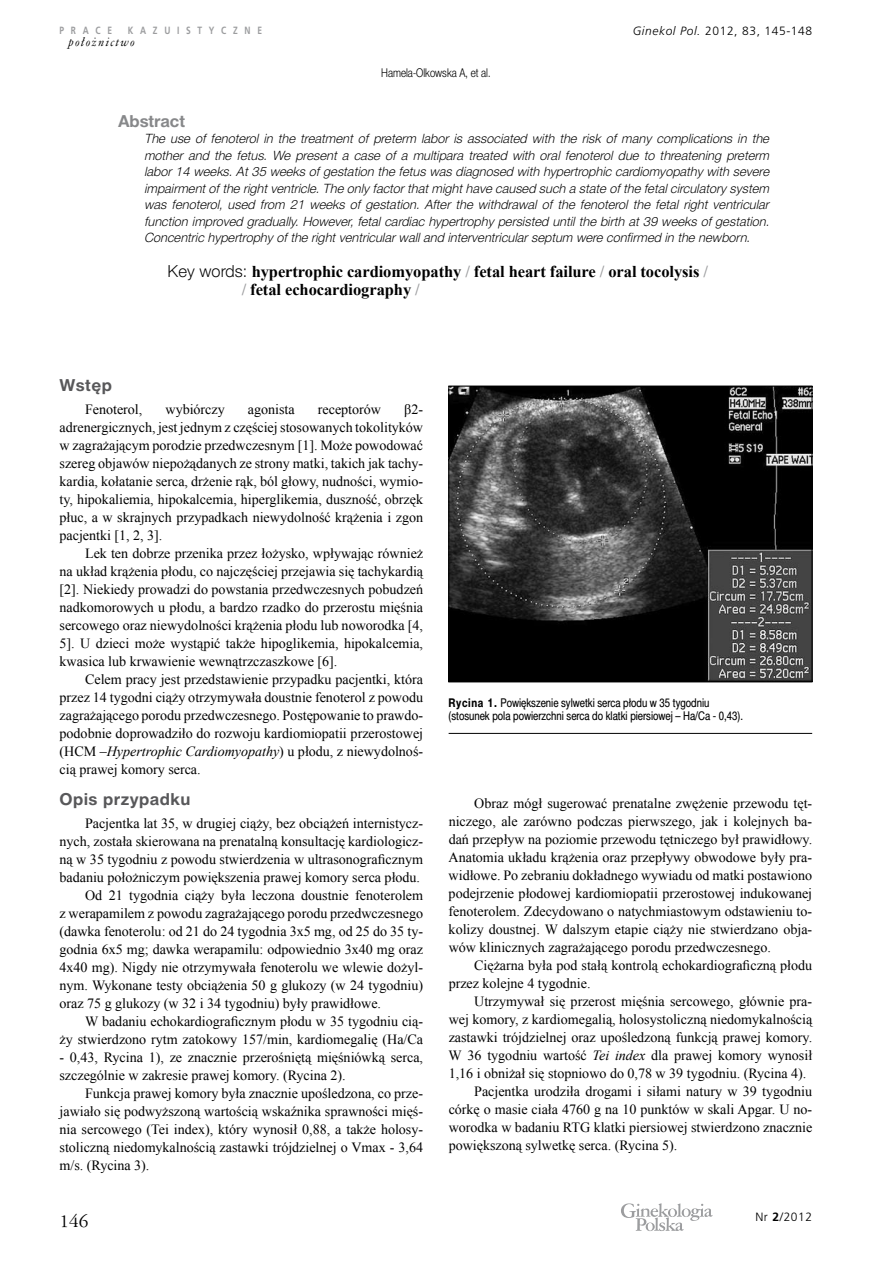
<style>
.page{position:relative;width:893px;height:1263px;background:#fff}
.page>*{position:absolute;margin:0;border:0;box-sizing:border-box;transform-origin:0 0}
.t1{font:19.5px "American Garamond PL";color:#000}
.t2{font:700 16.5px/18px "Times New Roman";letter-spacing:-.005em;color:#000}
.t3{font:700 16.5px "Switzer EFN";letter-spacing:.025em;color:#58585a}
.t4{font:700 16.5px "Switzer EFN";letter-spacing:-.01em;color:#87888a}
.t5{font:14.1px "Times New Roman";color:#000}
.t6{font:italic 13.5px "American Garamond PL";letter-spacing:.1em;color:#000}
.t7{font:italic 12.75px/16.5px "Switzer EFN Light";color:#000;text-align:justify}
.t8{font:12px/13.5px "Switzer Cnd EFN";letter-spacing:-.005em;color:#000}
.t9{font:300 12px "Pfrutiger";letter-spacing:.05em;color:#000}
.t10{font:12px "Switzer Cnd EFN Light";color:#000}
.t11{font:700 10.5px "Pfrutiger";letter-spacing:.8em;color:#9c9d9f;scale:.8 1}
.s1{font-style:italic}
.s2{font-family:"Switzer EFN Light";font-weight:400}
.s3{color:#9c9d9f}
.s4{font-weight:700}
</style>
<div class="page">
<svg style="left:621px;top:1203px;width:92px;height:28px"></svg>
<img style="left:451px;top:388px;width:359px;height:292px">
<div style="left:449px;top:386px;width:363px;height:296px;border:1px solid #000"></div>
<hr style="left:449px;top:733px;width:363px;height:1px;background:#000">
<p class="t11" style="left:60px;top:24px;width:67px">PRACE</p>
<p class="t11" style="left:128px;top:24px;width:169px">KAZUISTYCZNE</p>
<p class="t6" style="left:69px;top:34px;width:68px">po∏o˝nictwo</p>
<p class="t10" style="left:381px;top:65px;width:111px">Hamela-Olkowska A, et al.</p>
<p class="t9" style="left:633px;top:24px;width:181px"><span class="s1">Ginekol Pol.</span> 2012, 83, 145-148</p>
<p class="t4" style="left:118px;top:111px;width:69px">Abstract</p>
<p class="t7" style="left:145px;top:130px;width:626px">The use of fenoterol in the treatment of preterm labor is associated with the risk of many complications in the mother and the fetus. We present a case of a multipara treated with oral fenoterol due to threatening preterm labor 14 weeks. At 35 weeks of gestation the fetus was diagnosed with hypertrophic cardiomyopathy with severe impairment of the right ventricle. The only factor that might have caused such a state of the fetal circulatory system was fenoterol, used from 21 weeks of gestation. After the withdrawal of the fenoterol the fetal right ventricular function improved gradually. However, fetal cardiac hypertrophy persisted until the birth at 39 weeks of gestation.<br>Concentric hypertrophy of the right ventricular wall and interventricular septum were confirmed in the newborn.</p>
<p class="t2" style="left:242px;top:262px;width:468px;text-indent:-74px"><span class="s2">Key words:</span> hypertrophic cardiomyopathy <span class="s3">/</span> fetal heart failure <span class="s3">/</span> oral tocolysis <span class="s3">/ /</span> fetal echocardiography <span class="s3">/</span></p>
<p class="t3" style="left:60px;top:376px;width:54px">Wstęp</p>
<p class="t5" style="left:85px;top:399px;width:59px">Fenoterol,</p>
<p class="t5" style="left:166px;top:399px;width:61px">wybiórczy</p>
<p class="t5" style="left:248px;top:399px;width:48px">agonista</p>
<p class="t5" style="left:318px;top:399px;width:65px">receptorów</p>
<p class="t5" style="left:404px;top:399px;width:20px">β2-</p>
<p class="t5" style="left:60px;top:417px;width:365px">adrenergicznych, jest jednym z częściej stosowanych tokolityków</p>
<p class="t5" style="left:60px;top:435px;width:365px">w zagrażającym porodzie przedwczesnym [1]. Może powodować</p>
<p class="t5" style="left:60px;top:453px;width:365px">szereg objawów niepożądanych ze strony matki, takich jak tachy-</p>
<p class="t5" style="left:60px;top:471px;width:365px">kardia, kołatanie serca, drżenie rąk, ból głowy, nudności, wymio-</p>
<p class="t5" style="left:60px;top:489px;width:365px">ty, hipokaliemia, hipokalcemia, hiperglikemia, duszność, obrzęk</p>
<p class="t5" style="left:60px;top:507px;width:365px">płuc, a w skrajnych przypadkach niewydolność krążenia i zgon</p>
<p class="t5" style="left:60px;top:525px;width:104px">pacjentki [1, 2, 3].</p>
<p class="t5" style="left:85px;top:543px;width:340px">Lek ten dobrze przenika przez łożysko, wpływając również</p>
<p class="t5" style="left:60px;top:561px;width:365px">na układ krążenia płodu, co najczęściej przejawia się tachykardią</p>
<p class="t5" style="left:60px;top:579px;width:365px">[2]. Niekiedy prowadzi do powstania przedwczesnych pobudzeń</p>
<p class="t5" style="left:60px;top:598px;width:365px">nadkomorowych u płodu, a bardzo rzadko do przerostu mięśnia</p>
<p class="t5" style="left:60px;top:616px;width:365px">sercowego oraz niewydolności krążenia płodu lub noworodka [4,</p>
<p class="t5" style="left:60px;top:634px;width:365px">5]. U dzieci może wystąpić także hipoglikemia, hipokalcemia,</p>
<p class="t5" style="left:60px;top:652px;width:279px">kwasica lub krwawienie wewnątrzczaszkowe [6].</p>
<p class="t5" style="left:85px;top:670px;width:340px">Celem pracy jest przedstawienie przypadku pacjentki, która</p>
<p class="t5" style="left:60px;top:688px;width:365px">przez 14 tygodni ciąży otrzymywała doustnie fenoterol z powodu</p>
<p class="t5" style="left:60px;top:706px;width:365px">zagrażającego porodu przedwczesnego. Postępowanie to prawdo-</p>
<p class="t5" style="left:60px;top:724px;width:365px">podobnie doprowadziło do rozwoju kardiomiopatii przerostowej</p>
<p class="t5" style="left:60px;top:742px;width:365px">(HCM –<span class="s1">Hypertrophic Cardiomyopathy</span>) u płodu, z niewydolnoś-</p>
<p class="t5" style="left:60px;top:760px;width:143px">cią prawej komory serca.</p>
<p class="t3" style="left:60px;top:790px;width:132px">Opis przypadku</p>
<p class="t5" style="left:85px;top:813px;width:340px">Pacjentka lat 35, w drugiej ciąży, bez obciążeń internistycz-</p>
<p class="t5" style="left:60px;top:831px;width:365px">nych, została skierowana na prenatalną konsultację kardiologicz-</p>
<p class="t5" style="left:60px;top:849px;width:365px">ną w 35 tygodniu z powodu stwierdzenia w ultrasonograficznym</p>
<p class="t5" style="left:60px;top:867px;width:362px">badaniu położniczym powiększenia prawej komory serca płodu.</p>
<p class="t5" style="left:85px;top:885px;width:340px">Od 21 tygodnia ciąży była leczona doustnie fenoterolem</p>
<p class="t5" style="left:60px;top:903px;width:365px">z werapamilem z powodu zagrażającego porodu przedwczesnego</p>
<p class="t5" style="left:60px;top:921px;width:365px">(dawka fenoterolu: od 21 do 24 tygodnia 3x5 mg, od 25 do 35 ty-</p>
<p class="t5" style="left:60px;top:939px;width:365px">godnia 6x5 mg; dawka werapamilu: odpowiednio 3x40 mg oraz</p>
<p class="t5" style="left:60px;top:957px;width:365px">4x40 mg). Nigdy nie otrzymywała fenoterolu we wlewie dożyl-</p>
<p class="t5" style="left:60px;top:975px;width:365px">nym. Wykonane testy obciążenia 50 g glukozy (w 24 tygodniu)</p>
<p class="t5" style="left:60px;top:993px;width:323px">oraz 75 g glukozy (w 32 i 34 tygodniu) były prawidłowe.</p>
<p class="t5" style="left:85px;top:1012px;width:340px">W badaniu echokardiograficznym płodu w 35 tygodniu cią-</p>
<p class="t5" style="left:60px;top:1030px;width:365px">ży stwierdzono rytm zatokowy 157/min, kardiomegalię (Ha/Ca</p>
<p class="t5" style="left:60px;top:1048px;width:365px">- 0,43, Rycina 1), ze znacznie przerośniętą mięśniówką serca,</p>
<p class="t5" style="left:60px;top:1066px;width:288px">szczególnie w zakresie prawej komory. (Rycina 2).</p>
<p class="t5" style="left:85px;top:1084px;width:340px">Funkcja prawej komory była znacznie upośledzona, co prze-</p>
<p class="t5" style="left:60px;top:1102px;width:365px">jawiało się podwyższoną wartością wskaźnika sprawności mięś-</p>
<p class="t5" style="left:60px;top:1120px;width:365px">nia sercowego (Tei index), który wynosił 0,88, a także holosy-</p>
<p class="t5" style="left:60px;top:1138px;width:365px">stoliczną niedomykalnością zastawki trójdzielnej o Vmax - 3,64</p>
<p class="t5" style="left:60px;top:1156px;width:91px">m/s. (Rycina 3).</p>
<p class="t1" style="left:60px;top:1209px;width:30px">146</p>
<p class="t8" style="left:449px;top:696px;width:296px"><span class="s4">Rycina 1.</span> Powiększenie sylwetki serca płodu w 35 tygodniu (stosunek pola powierzchni serca do klatki piersiowej – Ha/Ca - 0,43).</p>
<p class="t5" style="left:474px;top:794px;width:340px">Obraz mógł sugerować prenatalne zwężenie przewodu tęt-</p>
<p class="t5" style="left:449px;top:812px;width:365px">niczego, ale zarówno podczas pierwszego, jak i kolejnych ba-</p>
<p class="t5" style="left:449px;top:830px;width:365px">dań przepływ na poziomie przewodu tętniczego był prawidłowy.</p>
<p class="t5" style="left:449px;top:848px;width:365px">Anatomia układu krążenia oraz przepływy obwodowe były pra-</p>
<p class="t5" style="left:449px;top:866px;width:365px">widłowe. Po zebraniu dokładnego wywiadu od matki postawiono</p>
<p class="t5" style="left:449px;top:884px;width:365px">podejrzenie płodowej kardiomiopatii przerostowej indukowanej</p>
<p class="t5" style="left:449px;top:902px;width:365px">fenoterolem. Zdecydowano o natychmiastowym odstawieniu to-</p>
<p class="t5" style="left:449px;top:920px;width:365px">kolizy doustnej. W dalszym etapie ciąży nie stwierdzano obja-</p>
<p class="t5" style="left:449px;top:938px;width:324px">wów klinicznych zagrażającego porodu przedwczesnego.</p>
<p class="t5" style="left:474px;top:956px;width:340px">Ciężarna była pod stałą kontrolą echokardiograficzną płodu</p>
<p class="t5" style="left:449px;top:974px;width:143px">przez kolejne 4 tygodnie.</p>
<p class="t5" style="left:474px;top:992px;width:340px">Utrzymywał się przerost mięśnia sercowego, głównie pra-</p>
<p class="t5" style="left:449px;top:1010px;width:365px">wej komory, z kardiomegalią, holosystoliczną niedomykalnością</p>
<p class="t5" style="left:449px;top:1028px;width:365px">zastawki trójdzielnej oraz upośledzoną funkcją prawej komory.</p>
<p class="t5" style="left:449px;top:1046px;width:365px">W 36 tygodniu wartość <span class="s1">Tei index</span> dla prawej komory wynosił</p>
<p class="t5" style="left:449px;top:1064px;width:359px">1,16 i obniżał się stopniowo do 0,78 w 39 tygodniu. (Rycina 4).</p>
<p class="t5" style="left:474px;top:1082px;width:340px">Pacjentka urodziła drogami i siłami natury w 39 tygodniu</p>
<p class="t5" style="left:449px;top:1100px;width:365px">córkę o masie ciała 4760 g na 10 punktów w skali Apgar. U no-</p>
<p class="t5" style="left:449px;top:1118px;width:365px">worodka w badaniu RTG klatki piersiowej stwierdzono znacznie</p>
<p class="t5" style="left:449px;top:1136px;width:230px">powiększoną sylwetkę serca. (Rycina 5).</p>
<p class="t9" style="left:755px;top:1211px;width:58px">Nr <span class="s4">2</span>/2012</p>
</div>
